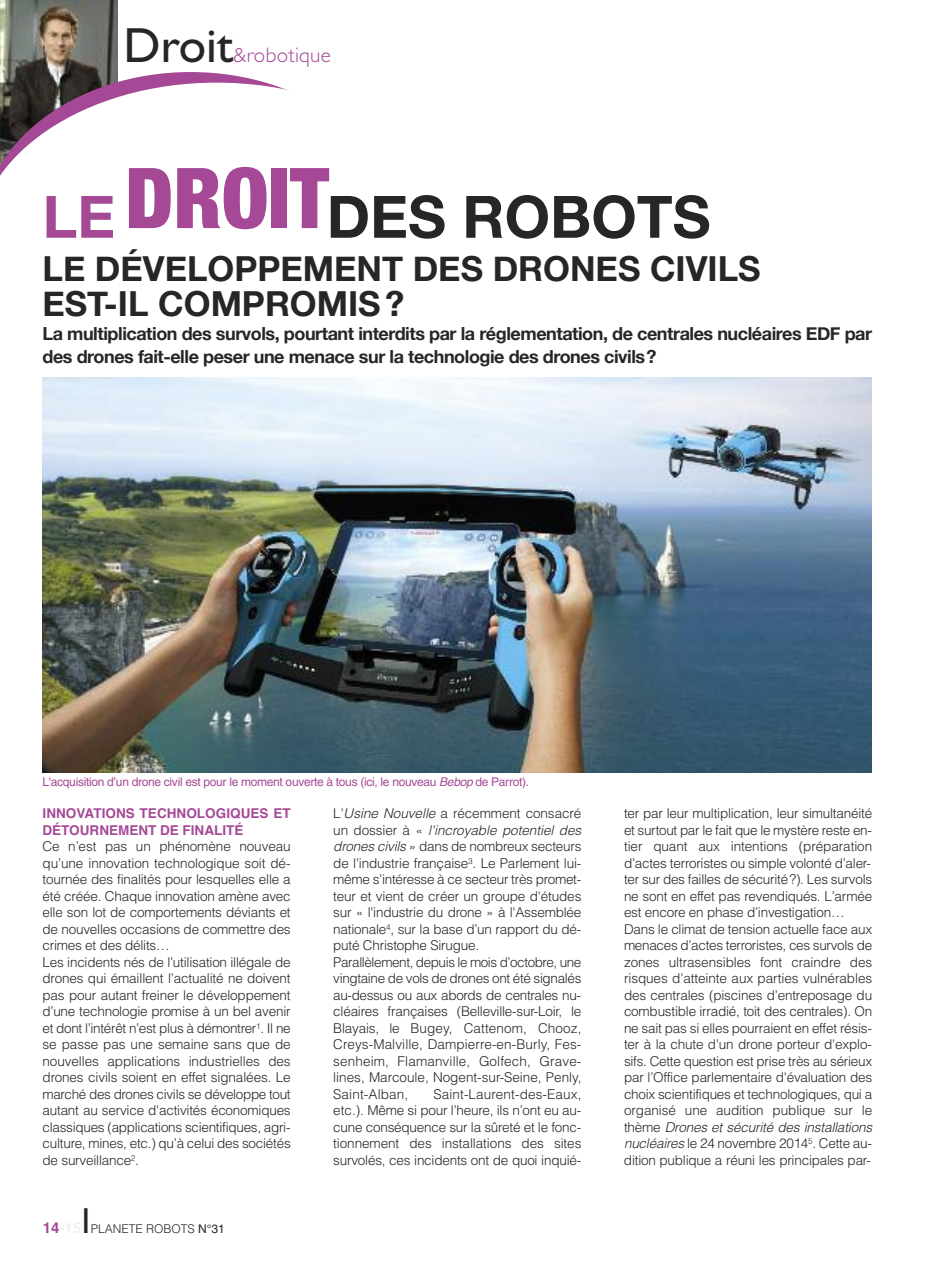
<style>
.page{position:relative;width:936px;height:1263px;background:#fff}
.page>*{position:absolute;margin:0;border:0;box-sizing:border-box;transform-origin:0 0}
.t1{font:900 condensed 84px "Helvetica Neue";color:#a54997}
.t2{font:700 58.5px "Helvetica Neue";color:#272627}
.t3{font:700 58.5px "Helvetica Neue";color:#a54997}
.t4{font:49.5px "Gill Sans";color:#272627}
.t5{font:700 34.5px/34.5px "Helvetica Neue";color:#272627}
.t6{font:34.5px "Helvetica";color:#272627}
.t7{font:300 21px "Gill Sans";letter-spacing:.015em;color:#a54997}
.t8{font:700 18px/23.5px "Helvetica Neue";letter-spacing:-.025em;color:#272627}
.t9{font:700 15px "Helvetica";color:#a54997}
.t10{font:300 13.5px/16.5px "Helvetica";letter-spacing:-.015em;color:#272627}
.t11{font:700 13.5px/16.5px "Helvetica";letter-spacing:.005em;color:#a54997}
.t12{font:12px "Helvetica";letter-spacing:-.025em;color:#a54997}
.t13{font:300 12px "Helvetica";color:#272627}
.s1{font-style:italic}
.s2{font-weight:400}
</style>
<div class="page">
<img style="left:0;top:0;width:117px;height:72px">
<svg style="left:0;top:72px;width:267px;height:11px"></svg>
<svg style="left:0;top:83px;width:457px;height:328px"></svg>
<svg style="left:60px;top:1223px;width:20px;height:10px"></svg>
<img style="left:43px;top:378px;width:828px;height:395px">
<h3 class="t4" style="left:123px;top:27px;width:112px">Droit</h3>
<h3 class="t7" style="left:233px;top:47px;width:99px">&amp;robotique</h3>
<h1 class="t1" style="left:125px;top:168px;width:205px">DROIT</h1>
<h2 class="t3" style="left:43px;top:181px;width:74px">LE</h2>
<h2 class="t2" style="left:327px;top:181px;width:385px">DES ROBOTS</h2>
<h3 class="t5" style="left:43px;top:251px;width:719px">LE DÉVELOPPEMENT DES DRONES CIVILS<br>EST-IL COMPROMIS?</h3>
<h3 class="t8" style="left:43px;top:321px;width:831px">La multiplication des survols, pourtant interdits par la réglementation, de centrales nucléaires EDF par des drones fait-elle peser une menace sur la technologie des drones civils?</h3>
<p class="t12" style="left:43px;top:777px;width:488px">L'acquisition d’un drone civil est pour le moment ouverte à tous (ici, le nouveau <span class="s1">Bebop</span> de Parrot).</p>
<p class="t11" style="left:43px;top:806px;width:250px">INNOVATIONS TECHNOLOGIQUES ET<br>DÉTOURNEMENT DE FINALITÉ</p>
<p class="t10" style="left:42px;top:839px;width:250px">Ce n’est pas un phénomène nouveau qu’une innovation technologique soit dé&shy;tournée des finalités pour lesquelles elle a été créée. Chaque innovation amène avec elle son lot de comportements déviants et de nouvelles occasions de commettre des crimes et des délits…<br>Les incidents nés de l’utilisation illégale de drones qui émaillent l’actualité ne doivent pas pour autant freiner le développement d’une technologie promise à un bel avenir et dont l’intérêt n’est plus à démontrer<sup>1</sup>. Il ne se passe pas une semaine sans que de nouvelles applications industrielles des drones civils soient en effet signalées. Le marché des drones civils se développe tout autant au service d'activités économiques classiques (applications scientifiques, agri&shy;culture, mines, etc.) qu’à celui des sociétés de surveillance<sup>2</sup>.</p>
<p class="t9" style="left:43px;top:1221px;width:18px">14</p>
<h3 class="t6" style="left:81px;top:1208px;width:11px">I</h3>
<p class="t13" style="left:91px;top:1224px;width:136px">PLANETE ROBOTS <span class="s2">N°31</span></p>
<p class="t10" style="left:333px;top:806px;width:250px">L'<span class="s1">Usine Nouvelle</span> a récemment consacré un dossier à « <span class="s1">l'incroyable potentiel des drones civils</span> » dans de nombreux secteurs de l'industrie française<sup>3</sup>. Le Parlement lui&shy;même s’intéresse à ce secteur très promet&shy;teur et vient de créer un groupe d'études sur « l'industrie du drone » à l'Assemblée nationale<sup>4</sup>, sur la base d’un rapport du dé&shy;puté Christophe Sirugue.<br>Parallèlement, depuis le mois d’octobre, une vingtaine de vols de drones ont été signalés au-dessus ou aux abords de centrales nu&shy;cléaires françaises (Belleville-sur-Loir, le Blayais, le Bugey, Cattenom, Chooz, Creys-Malville, Dampierre-en-Burly, Fes&shy;senheim, Flamanville, Golfech, Grave&shy;lines, Marcoule, Nogent-sur-Seine, Penly, Saint-Alban,</p>
<p class="t10" style="left:333px;top:1087px;width:250px;text-align:justify;text-indent:100px">Saint-Laurent-des-Eaux, etc.). Même si pour l’heure, ils n’ont eu au&shy;cune conséquence sur la sûreté et le fonc&shy;tionnement des installations des sites survolés, ces incidents ont de quoi inquié-</p>
<p class="t10" style="left:624px;top:806px;width:250px">ter par leur multiplication, leur simultanéité et surtout par le fait que le mystère reste en&shy;tier quant aux intentions (préparation d’actes terroristes ou simple volonté d’aler&shy;ter sur des failles de sécurité?). Les survols ne sont en effet pas revendiqués. L’armée est encore en phase d’investigation… Dans le climat de tension actuelle face aux menaces d’actes terroristes, ces survols de zones ultrasensibles font craindre des risques d’atteinte aux parties vulnérables des centrales (piscines d’entreposage du combustible irradié, toit des centrales). On ne sait pas si elles pourraient en effet résis&shy;ter à la chute d'un drone porteur d'explo&shy;sifs. Cette question est prise très au sérieux par l’Office parlementaire d'évaluation des choix scientifiques et technologiques, qui a organisé une audition publique sur le thème <span class="s1">Drones et sécurité des installations nucléaires</span> le 24 novembre 2014<sup>5</sup>. Cette au&shy;dition publique a réuni les principales par-</p>
</div>
